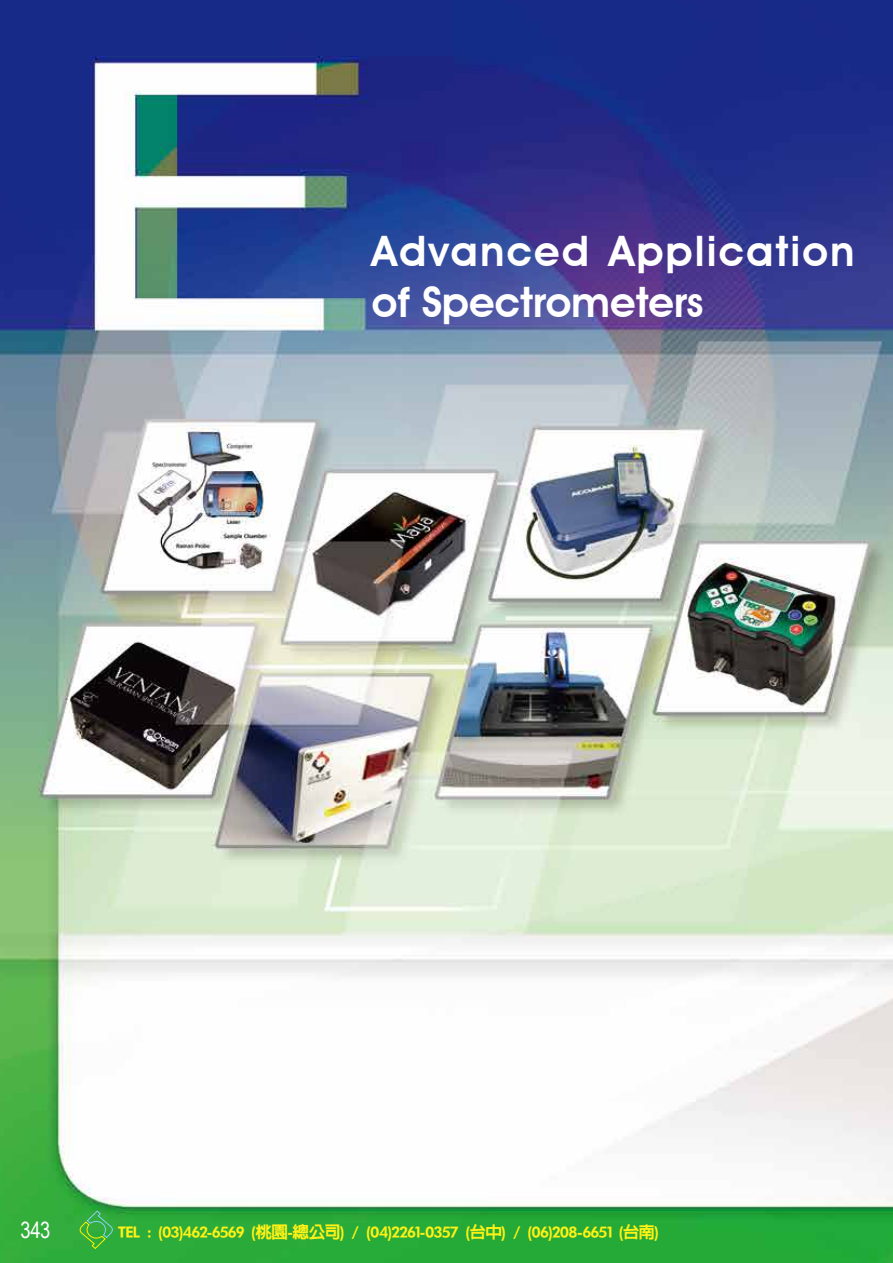
<style>
.page{position:relative;width:893px;height:1263px;background:#fff}
.page>*{position:absolute;margin:0;border:0;box-sizing:border-box;transform-origin:0 0}
.t1{font:600 42px/50.4px "Avant Garde IT Cby BT";letter-spacing:.05em;color:#fff}
.t2{font:22.5px "Arial Narrow";color:#fff}
.t3{font:16.5px "ID Hei Extra";letter-spacing:-.025em;color:#fff216}
</style>
<div class="page">
<img style="left:0;top:0;width:893px;height:1263px">
<svg style="left:79px;top:1210px;width:35px;height:39px"></svg>
<h1 class="t1" style="left:372px;top:226px;width:484px">Advanced Application of Spectrometers</h1>
<h2 class="t2" style="left:20px;top:1213px;width:31px">343</h2>
<p class="t3" style="left:118px;top:1223px;width:542px">TEL : (03)462-6569 (桃園-總公司) / (04)2261-0357 (台中) / (06)208-6651 (台南)</p>
</div>
